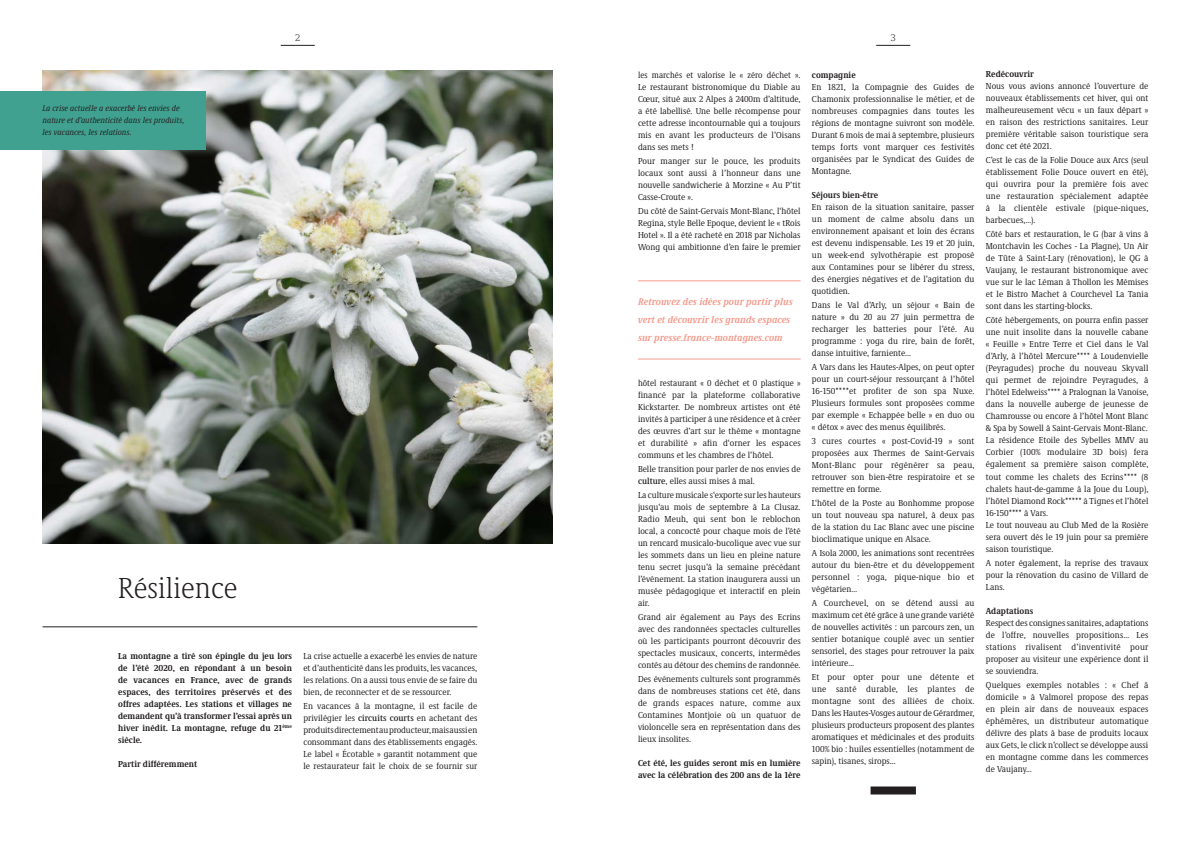
<style>
.page{position:relative;width:1191px;height:842px;background:#fff}
.page>*{position:absolute;margin:0;border:0;box-sizing:border-box;transform-origin:0 0}
.Headline{font:300 condensed 30px "Demos Next Pro";color:#231f20}
.Teaser{font:italic 700 condensed 10px/18px "Demos Next Pro";color:#f59a8b}
.t1{font:300 10px "Demos Next Pro";color:#231f20}
.Body_Text{font:condensed 9px/12px "Demos Next Pro";color:#231f20;text-align:justify}
.Body_Text-2{font:700 condensed 9px/12px "Demos Next Pro";color:#231f20;text-align:justify}
.Body_Text-3{font:condensed 9px/12px "Demos Next Pro";color:#231f20;text-align:justify;scale:.96 1}
.t2{font:italic condensed 8.5px/12px "Demos Next Pro";color:#231f20}
.s1{font-weight:500}
</style>
<div class="page">
<img style="left:43px;top:71px;width:510px;height:473px">
<hr style="left:876px;top:45px;width:34px;height:1px;background:#231f20">
<hr style="left:281px;top:45px;width:34px;height:1px;background:#231f20">
<div style="left:0;top:91px;width:205px;height:59px;background:#41a190"></div>
<hr style="left:43px;top:626px;width:434px;height:1px;background:#231f20">
<div style="left:870px;top:786px;width:46px;height:8px;background:#231f20"></div>
<hr style="left:638px;top:358px;width:162px;height:1px;background:#f59a8b">
<hr style="left:638px;top:280px;width:162px;height:1px;background:#f59a8b">
<p class="t1" style="left:295px;top:32px;width:6px">2</p>
<p class="t1" style="left:890px;top:32px;width:6px">3</p>
<p class="t2" style="left:43px;top:102px;width:143px">La crise actuelle a exacerbé les envies de nature et d’authenticité dans les produits, les vacances, les relations.</p>
<p class="Headline" style="left:118px;top:568px;width:121px">Résilience</p>
<p class="Body_Text-2" style="left:118px;top:650px;width:175px">La montagne a tiré son épingle du jeu lors de l’été 2020, en répondant à un besoin de vacances en France, avec de grands espaces, des territoires préservés et des offres adaptées. Les stations et villages ne demandent qu’à transformer l’essai après un hiver inédit. La montagne, refuge du 21<sup>ème </sup>siècle.</p>
<p class="Body_Text-2" style="left:118px;top:758px;width:80px">Partir différemment</p>
<p class="Body_Text" style="left:303px;top:650px;width:175px">La crise actuelle a exacerbé les envies de nature et d’authenticité dans les produits, les vacances, les relations. On a aussi tous envie de se faire du bien, de reconnecter et de se ressourcer.</p>
<p class="Body_Text" style="left:303px;top:700px;width:175px">En vacances à la montagne, il est facile de privilégier les <span class="s1">circuits courts</span> en achetant des produits directement au producteur, mais aussi en consommant dans des établissements engagés.<br>Le label « Écotable » garantit notamment que le restaurateur fait le choix de se fournir sur</p>
<p class="Body_Text-3" style="left:638px;top:68px;width:171px">les marchés et valorise le « zéro déchet ».<br>Le restaurant bistronomique du Diable au Cœur, situé aux 2 Alpes à 2400m d’altitude, a été labellisé. Une belle récompense pour cette adresse incontournable qui a toujours mis en avant les producteurs de l’Oisans dans ses mets !</p>
<p class="Body_Text" style="left:638px;top:154px;width:164px">Pour manger sur le pouce, les produits locaux sont aussi à l’honneur dans une nouvelle sandwicherie à Morzine « Au P’tit Casse-Croute ».</p>
<p class="Body_Text" style="left:638px;top:204px;width:164px">Du côté de Saint-Gervais Mont-Blanc, l‘hôtel Regina, style Belle Epoque, devient le « tRois Hotel ». Il a été racheté en 2018 par Nicholas Wong qui ambitionne d’en faire le premier</p>
<p class="Teaser" style="left:638px;top:292px;width:156px">Retrouvez des idées pour partir plus vert et découvrir les grands espaces sur presse.france-montagnes.com</p>
<p class="Body_Text" style="left:638px;top:377px;width:164px">hôtel restaurant « 0 déchet et 0 plastique » financé par la plateforme collaborative Kickstarter. De nombreux artistes ont été invités à participer à une résidence et à créer des œuvres d’art sur le thème « montagne et durabilité » afin d‘orner les espaces communs et les chambres de l’hôtel.</p>
<p class="Body_Text" style="left:638px;top:463px;width:164px">Belle transition pour parler de nos envies de <span class="s1">culture</span>, elles aussi mises à mal.</p>
<p class="Body_Text" style="left:638px;top:489px;width:164px">La culture musicale s‘exporte sur les hauteurs jusqu‘au mois de septembre à La Clusaz.<br>Radio Meuh, qui sent bon le reblochon local, a concocté pour chaque mois de l’été un rencard musicalo-bucolique avec vue sur les sommets dans un lieu en pleine nature tenu secret jusqu’à la semaine précédant l’événement. La station inaugurera aussi un musée pédagogique et interactif en plein air.</p>
<p class="Body_Text" style="left:638px;top:611px;width:164px">Grand air également au Pays des Ecrins avec des randonnées spectacles culturelles où les participants pourront découvrir des spectacles musicaux, concerts, intermèdes contés au détour des chemins de randonnée.</p>
<p class="Body_Text" style="left:638px;top:673px;width:164px">Des événements culturels sont programmés dans de nombreuses stations cet été, dans de grands espaces nature, comme aux Contamines Montjoie où un quatuor de violoncelle sera en représentation dans des lieux insolites.</p>
<p class="Body_Text-2" style="left:638px;top:756px;width:164px">Cet été, les guides seront mis en lumière avec la célébration des 200 ans de la 1ère</p>
<p class="Body_Text-2" style="left:812px;top:68px;width:45px">compagnie</p>
<p class="Body_Text" style="left:812px;top:80px;width:164px">En 1821, la Compagnie des Guides de Chamonix professionnalise le métier, et de nombreuses compagnies dans toutes les régions de montagne suivront son modèle.<br>Durant 6 mois de mai à septembre, plusieurs temps forts vont marquer ces festivités organisées par le Syndicat des Guides de Montagne.</p>
<p class="Body_Text-2" style="left:812px;top:188px;width:68px">Séjours bien-être</p>
<p class="Body_Text" style="left:812px;top:200px;width:164px">En raison de la situation sanitaire, passer un moment de calme absolu dans un environnement apaisant et loin des écrans est devenu indispensable. Les 19 et 20 juin, un week-end sylvothérapie est proposé aux Contamines pour se libérer du stress, des énergies négatives et de l’agitation du quotidien.</p>
<p class="Body_Text" style="left:812px;top:298px;width:164px">Dans le Val d’Arly, un séjour « Bain de nature » du 20 au 27 juin permettra de recharger les batteries pour l’été. Au programme : yoga du rire, bain de forêt, danse intuitive, farniente...</p>
<p class="Body_Text" style="left:812px;top:360px;width:164px">A Vars dans les Hautes-Alpes, on peut opter pour un court-séjour ressourçant à l’hôtel 16-150****et profiter de son spa Nuxe.<br>Plusieurs formules sont proposées comme par exemple « Echappée belle » en duo ou « détox » avec des menus équilibrés.</p>
<p class="Body_Text" style="left:812px;top:434px;width:164px">3 cures courtes « post-Covid-19 » sont proposées aux Thermes de Saint-Gervais Mont-Blanc pour régénérer sa peau, retrouver son bien-être respiratoire et se remettre en forme.</p>
<p class="Body_Text" style="left:812px;top:496px;width:164px">L‘hôtel de la Poste au Bonhomme propose un tout nouveau spa naturel, à deux pas de la station du Lac Blanc avec une piscine bioclimatique unique en Alsace.</p>
<p class="Body_Text" style="left:812px;top:546px;width:164px">A Isola 2000, les animations sont recentrées autour du bien-être et du développement personnel : yoga, pique-nique bio et végétarien…</p>
<p class="Body_Text" style="left:812px;top:596px;width:164px">A Courchevel, on se détend aussi au maximum cet été grâce à une grande variété de nouvelles activités : un parcours zen, un sentier botanique couplé avec un sentier sensoriel, des stages pour retrouver la paix intérieure…</p>
<p class="Body_Text" style="left:812px;top:670px;width:164px">Et pour opter pour une détente et une santé durable, les plantes de montagne sont des alliées de choix.<br>Dans les Hautes-Vosges autour de Gérardmer, plusieurs producteurs proposent des plantes aromatiques et médicinales et des produits 100% bio : huiles essentielles (notamment de sapin), tisanes, sirops...</p>
<p class="Body_Text-2" style="left:986px;top:68px;width:49px">Redécouvrir</p>
<p class="Body_Text" style="left:986px;top:80px;width:164px">Nous vous avions annoncé l’ouverture de nouveaux établissements cet hiver, qui ont malheureusement vécu « un faux départ » en raison des restrictions sanitaires. Leur première véritable saison touristique sera donc cet été 2021.</p>
<p class="Body_Text" style="left:986px;top:154px;width:164px">C’est le cas de la Folie Douce aux Arcs (seul établissement Folie Douce ouvert en été), qui ouvrira pour la première fois avec une restauration spécialement adaptée à la clientèle estivale (pique-niques, barbecues,…).</p>
<p class="Body_Text" style="left:986px;top:228px;width:164px">Côté bars et restauration, le G (bar à vins à Montchavin les Coches - La Plagne), Un Air de Tûte à Saint-Lary (rénovation), le QG à Vaujany, le restaurant bistronomique avec vue sur le lac Léman à Thollon les Mémises et le Bistro Machet à Courchevel La Tania sont dans les starting-blocks.</p>
<p class="Body_Text" style="left:986px;top:314px;width:164px">Côté hébergements, on pourra enfin passer une nuit insolite dans la nouvelle cabane « Feuille » Entre Terre et Ciel dans le Val d’Arly, à l’hôtel Mercure**** à Loudenvielle (Peyragudes) proche du nouveau Skyvall qui permet de rejoindre Peyragudes, à l’hôtel Edelweiss**** à Pralognan la Vanoise, dans la nouvelle auberge de jeunesse de Chamrousse ou encore à l’hôtel Mont Blanc &amp; Spa by Sowell à Saint-Gervais Mont-Blanc.</p>
<p class="Body_Text" style="left:986px;top:434px;width:164px">La résidence Etoile des Sybelles MMV au Corbier (100% modulaire 3D bois) fera également sa première saison complète, tout comme les chalets des Ecrins**** (8 chalets haut-de-gamme à la Joue du Loup), l’hôtel Diamond Rock***** à Tignes et l’hôtel 16-150**** à Vars.</p>
<p class="Body_Text" style="left:986px;top:518px;width:164px">Le tout nouveau au Club Med de la Rosière sera ouvert dès le 19 juin pour sa première saison touristique.</p>
<p class="Body_Text" style="left:986px;top:556px;width:164px">A noter également, la reprise des travaux pour la rénovation du casino de Villard de Lans.</p>
<p class="Body_Text-2" style="left:986px;top:604px;width:49px">Adaptations</p>
<p class="Body_Text" style="left:986px;top:616px;width:164px">Respect des consignes sanitaires, adaptations de l’offre, nouvelles propositions… Les stations rivalisent d’inventivité pour proposer au visiteur une expérience dont il se souviendra.</p>
<p class="Body_Text" style="left:986px;top:678px;width:164px">Quelques exemples notables : « Chef à domicile » à Valmorel propose des repas en plein air dans de nouveaux espaces éphémères, un distributeur automatique délivre des plats à base de produits locaux aux Gets, le click n’collect se développe aussi en montagne comme dans les commerces de Vaujany…</p>
</div>
